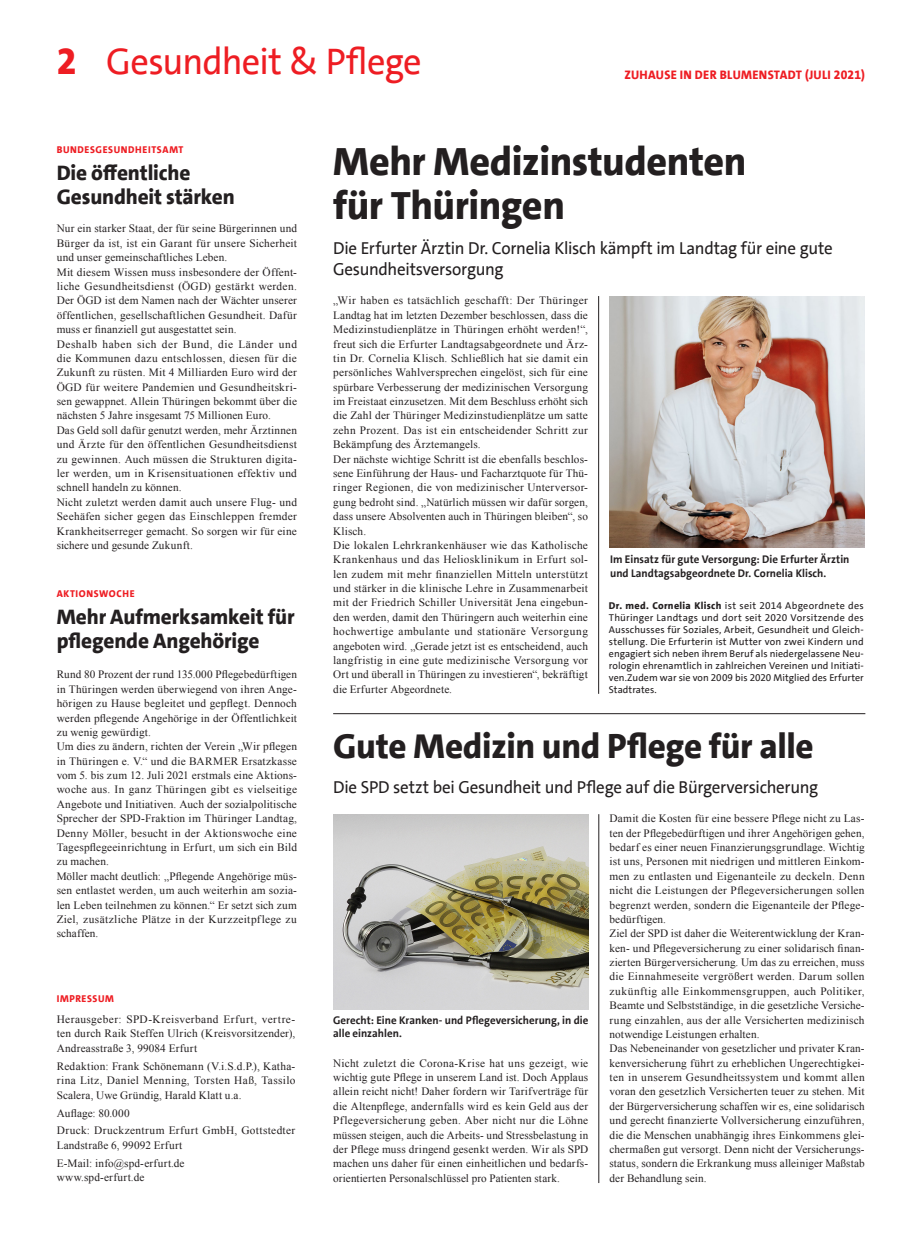
<style>
.page{position:relative;width:918px;height:1248px;background:#fff}
.page>*{position:absolute;margin:0;border:0;box-sizing:border-box;transform-origin:0 0}
.t1{font:800 40px/44px "SPD The Sans";letter-spacing:-.015em;color:#231f20}
.t2{font:37.5px "SPD The Sans";letter-spacing:-.02em;color:#ee1d23}
.t3{font:800 35px "SPD The Sans";letter-spacing:-.01em;color:#231f20}
.t4{font:800 21.25px/24.8px "SPD The Sans";letter-spacing:-.01em;color:#231f20}
.t5{font:17.5px/21px "SPD The Sans";letter-spacing:-.015em;color:#231f20}
.t6{font:800 12.5px "SPD The Sans";letter-spacing:.025em;color:#ee1d23}
.t7{font:11.25px/14.4px "Times New Roman";letter-spacing:.015em;color:#231f20}
.t8{font:700 11.25px/13.8px "SPD The Sans";color:#231f20}
.t9{font:10px/12px "SPD The Sans";letter-spacing:.005em;color:#231f20;text-align:justify}
.t10{font:800 10px "SPD The Sans";letter-spacing:.065em;color:#ee1d23}
.s1{font-weight:800}
</style>
<div class="page">
<img style="left:609px;top:296px;width:255px;height:251px">
<img style="left:333px;top:814px;width:255px;height:195px">
<hr style="left:598px;top:296px;width:1px;height:397px;background:#231f20">
<hr style="left:598px;top:814px;width:1px;height:368px;background:#231f20">
<hr style="left:333px;top:713px;width:532px;height:1px;background:#231f20">
<h2 class="t2" style="left:57px;top:37px;width:366px"><span class="s1">2</span> Gesundheit &amp; Pflege</h2>
<p class="t6" style="left:624px;top:67px;width:242px">ZUHAUSE IN DER BLUMENSTADT (JULI 2021)</p>
<p class="t10" style="left:57px;top:143px;width:128px">BUNDESGESUNDHEITSAMT</p>
<h3 class="t4" style="left:57px;top:160px;width:180px">Die öffentliche<br>Gesundheit stärken</h3>
<p class="t7" style="left:57px;top:221px;width:242px">Nur ein starker Staat, der für seine Bürgerinnen und Bürger da ist, ist ein Garant für unsere Sicherheit und unser gemeinschaftliches Leben.<br>Mit diesem Wissen muss insbesondere der Öffent&shy;liche Gesundheitsdienst (ÖGD) gestärkt werden.<br>Der ÖGD ist dem Namen nach der Wächter unserer öffentlichen, gesellschaftlichen Gesundheit. Dafür muss er finanziell gut ausgestattet sein.<br>Deshalb haben sich der Bund, die Länder und die Kommunen dazu entschlossen, diesen für die Zukunft zu rüsten. Mit 4 Milliarden Euro wird der ÖGD für weitere Pandemien und Gesundheitskri&shy;sen gewappnet. Allein Thüringen bekommt über die nächsten 5 Jahre insgesamt 75 Millionen Euro.<br>Das Geld soll dafür genutzt werden, mehr Ärztinnen und Ärzte für den öffentlichen Gesundheitsdienst zu gewinnen. Auch müssen die Strukturen digita&shy;ler werden, um in Krisensituationen effektiv und schnell handeln zu können.<br>Nicht zuletzt werden damit auch unsere Flug- und Seehäfen sicher gegen das Einschleppen fremder Krankheitserreger gemacht. So sorgen wir für eine sichere und gesunde Zukunft.</p>
<p class="t10" style="left:57px;top:587px;width:79px">AKTIONSWOCHE</p>
<h3 class="t4" style="left:57px;top:604px;width:239px">Mehr Aufmerksamkeit für pflegende Angehörige</h3>
<p class="t7" style="left:57px;top:667px;width:242px">Rund 80 Prozent der rund 135.000 Pflegebedürftigen in Thüringen werden überwiegend von ihren Ange&shy;hörigen zu Hause begleitet und gepflegt. Dennoch werden pflegende Angehörige in der Öffentlichkeit zu wenig gewürdigt.<br>Um dies zu ändern, richten der Verein „Wir pflegen in Thüringen e. V.“ und die BARMER Ersatzkasse vom 5. bis zum 12. Juli 2021 erstmals eine Aktions&shy;woche aus. In ganz Thüringen gibt es vielseitige Angebote und Initiativen. Auch der sozialpolitische Sprecher der SPD-Fraktion im Thüringer Landtag, Denny Möller, besucht in der Aktionswoche eine Tagespflegeeinrichtung in Erfurt, um sich ein Bild zu machen.<br>Möller macht deutlich: „Pflegende Angehörige müs&shy;sen entlastet werden, um auch weiterhin am sozia&shy;len Leben teilnehmen zu können.“ Er setzt sich zum Ziel, zusätzliche Plätze in der Kurzzeitpflege zu schaffen.</p>
<p class="t10" style="left:57px;top:991px;width:59px">IMPRESSUM</p>
<p class="t7" style="left:57px;top:1011px;width:240px;text-align:justify">Herausgeber: SPD-Kreisverband Erfurt, vertre&shy;ten durch Raik Steffen Ulrich (Kreisvorsitzender), Andreasstraße 3, 99084 Erfurt</p>
<p class="t7" style="left:57px;top:1058px;width:240px;text-align:justify">Redaktion: Frank Schönemann (V.i.S.d.P.), Katha&shy;rina Litz, Daniel Menning, Torsten Haß, Tassilo Scalera, Uwe Gründig, Harald Klatt u.a.</p>
<p class="t7" style="left:57px;top:1103px;width:240px;line-height:17.9px">Auflage: 80.000<br>Druck: Druckzentrum Erfurt GmbH, Gottstedter</p>
<p class="t7" style="left:57px;top:1135px;width:129px;line-height:17.9px">Landstraße 6, 99092 Erfurt<br>E-Mail: info@spd-erfurt.de</p>
<p class="t7" style="left:57px;top:1169px;width:89px">www.spd-erfurt.de</p>
<h1 class="t1" style="left:333px;top:140px;width:415px">Mehr Medizinstudenten für Thüringen</h1>
<h3 class="t5" style="left:333px;top:238px;width:501px">Die Erfurter Ärztin Dr. Cornelia Klisch kämpft im Landtag für eine gute<br>Gesundheitsversorgung</h3>
<p class="t7" style="left:333px;top:293px;width:256px">„Wir haben es tatsächlich geschafft: Der Thüringer Landtag hat im letzten Dezember beschlossen, dass die Medizinstudienplätze in Thüringen erhöht werden!“, freut sich die Erfurter Landtagsabgeordnete und Ärz&shy;tin Dr. Cornelia Klisch. Schließlich hat sie damit ein persönliches Wahlversprechen eingelöst, sich für eine spürbare Verbesserung der medizinischen Versorgung im Freistaat einzusetzen. Mit dem Beschluss erhöht sich die Zahl der Thüringer Medizinstudienplätze um satte zehn Prozent. Das ist ein entscheidender Schritt zur Bekämpfung des Ärztemangels.<br>Der nächste wichtige Schritt ist die ebenfalls beschlos&shy;sene Einführung der Haus- und Facharztquote für Thü&shy;ringer Regionen, die von medizinischer Unterversor&shy;gung bedroht sind. „Natürlich müssen wir dafür sorgen, dass unsere Absolventen auch in Thüringen bleiben“, so Klisch.<br>Die lokalen Lehrkrankenhäuser wie das Katholische Krankenhaus und das Heliosklinikum in Erfurt sol&shy;len zudem mit mehr finanziellen Mitteln unterstützt und stärker in die klinische Lehre in Zusammenarbeit mit der Friedrich Schiller Universität Jena eingebun&shy;den werden, damit den Thüringern auch weiterhin eine hochwertige ambulante und stationäre Versorgung angeboten wird. „Gerade jetzt ist es entscheidend, auch langfristig in eine gute medizinische Versorgung vor Ort und überall in Thüringen zu investieren“, bekräftigt die Erfurter Abgeordnete.</p>
<p class="t8" style="left:610px;top:552px;width:241px">Im Einsatz für gute Versorgung: Die Erfurter Ärztin und Landtagsabgeordnete Dr. Cornelia Klisch.</p>
<p class="t9" style="left:609px;top:599px;width:256px"><span class="s1">Dr. med. Cornelia Klisch</span> ist seit 2014 Abgeordnete des Thüringer Landtags und dort seit 2020 Vorsitzende des Ausschusses für Soziales, Arbeit, Gesundheit und Gleich&shy;stellung. Die Erfurterin ist Mutter von zwei Kindern und engagiert sich neben ihrem Beruf als niedergelassene Neu&shy;rologin ehrenamtlich in zahlreichen Vereinen und Initiati&shy;ven.Zudem war sie von 2009 bis 2020 Mitglied des Erfurter Stadtrates.</p>
<h3 class="t3" style="left:333px;top:723px;width:482px">Gute Medizin und Pflege für alle</h3>
<h3 class="t5" style="left:333px;top:776px;width:486px">Die SPD setzt bei Gesundheit und Pflege auf die Bürgerversicherung</h3>
<p class="t8" style="left:333px;top:1012px;width:257px">Gerecht: Eine Kranken- und Pflegeversicherung, in die alle einzahlen.</p>
<p class="t7" style="left:333px;top:1055px;width:257px;text-align:justify">Nicht zuletzt die Corona-Krise hat uns gezeigt, wie wichtig gute Pflege in unserem Land ist. Doch Applaus allein reicht nicht! Daher fordern wir Tarifverträge für die Altenpflege, andernfalls wird es kein Geld aus der Pflegeversicherung geben. Aber nicht nur die Löhne müssen steigen, auch die Arbeits- und Stressbelastung in der Pflege muss dringend gesenkt werden. Wir als SPD machen uns daher für einen einheitlichen und bedarfs&shy;orientierten Personalschlüssel pro Patienten stark.</p>
<p class="t7" style="left:609px;top:811px;width:257px">Damit die Kosten für eine bessere Pflege nicht zu Las&shy;ten der Pflegebedürftigen und ihrer Angehörigen gehen, bedarf es einer neuen Finanzierungsgrundlage. Wichtig ist uns, Personen mit niedrigen und mittleren Einkom&shy;men zu entlasten und Eigenanteile zu deckeln. Denn nicht die Leistungen der Pflegeversicherungen sollen begrenzt werden, sondern die Eigenanteile der Pflege&shy;bedürftigen.<br>Ziel der SPD ist daher die Weiterentwicklung der Kran&shy;ken- und Pflegeversicherung zu einer solidarisch finan&shy;zierten Bürgerversicherung. Um das zu erreichen, muss die Einnahmeseite vergrößert werden. Darum sollen zukünftig alle Einkommensgruppen, auch Politiker, Beamte und Selbstständige, in die gesetzliche Versiche&shy;rung einzahlen, aus der alle Versicherten medizinisch notwendige Leistungen erhalten.<br>Das Nebeneinander von gesetzlicher und privater Kran&shy;kenversicherung führt zu erheblichen Ungerechtigkei&shy;ten in unserem Gesundheitssystem und kommt allen voran den gesetzlich Versicherten teuer zu stehen. Mit der Bürgerversicherung schaffen wir es, eine solidarisch und gerecht finanzierte Vollversicherung einzuführen, die die Menschen unabhängig ihres Einkommens glei&shy;chermaßen gut versorgt. Denn nicht der Versicherungs&shy;status, sondern die Erkrankung muss alleiniger Maßstab der Behandlung sein.</p>
</div>
